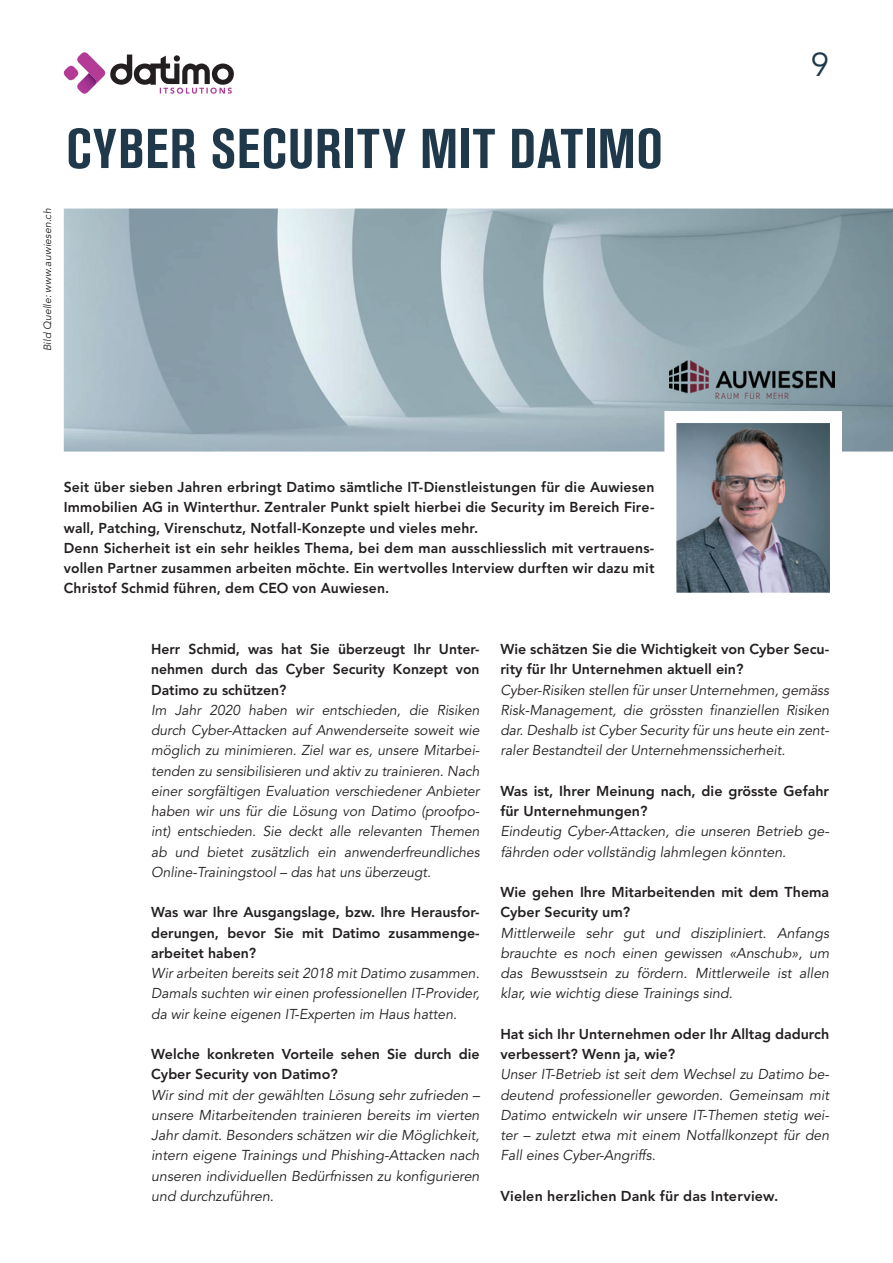
<style>
.page{position:relative;width:893px;height:1263px;background:#fff}
.page>*{position:absolute;margin:0;border:0;box-sizing:border-box;transform-origin:0 0}
.t1{font:700 condensed 55.5px "Akzidenz Grotesk Pro";letter-spacing:.02em;color:#20394a}
.t2{font:33px "Avenir LT Std";color:#20394a}
.t3{font:italic 14.25px/20.2px "Avenir LT Std";color:#231f20;text-align:justify}
.t4{font:800 14.25px/20.2px "Avenir LT Std";letter-spacing:.005em;color:#231f20}
.t5{font:italic 10.5px "Avenir LT Std";letter-spacing:.01em;color:#231f20}
</style>
<div class="page">
<svg style="left:64px;top:52px;width:170px;height:42px"></svg>
<img style="left:64px;top:209px;width:829px;height:243px">
<svg style="left:664px;top:411px;width:178px;height:182px"></svg>
<img style="left:670px;top:360px;width:165px;height:38px">
<p class="t5" style="left:42px;top:351px;width:144px;rotate:-90deg">Bild Quelle: www.auwiesen.ch</p>
<h1 class="t1" style="left:66px;top:113px;width:598px">CYBER SECURITY MIT DATIMO</h1>
<h2 class="t2" style="left:811px;top:46px;width:20px">9</h2>
<p class="t4" style="left:64px;top:477px;width:592px">Seit über sieben Jahren erbringt Datimo sämtliche IT-Dienstleistungen für die Auwiesen Immobilien AG in Winterthur. Zentraler Punkt spielt hierbei die Security im Bereich Fire&shy;wall, Patching, Virenschutz, Notfall-Konzepte und vieles mehr.<br>Denn Sicherheit ist ein sehr heikles Thema, bei dem man ausschliesslich mit vertrauens&shy;vollen Partner zusammen arbeiten möchte. Ein wertvolles Interview durften wir dazu mit Christof Schmid führen, dem CEO von Auwiesen.</p>
<p class="t4" style="left:151px;top:639px;width:330px;text-align:justify">Herr Schmid, was hat Sie überzeugt Ihr Unter&shy;nehmen durch das Cyber Security Konzept von Datimo zu schützen?</p>
<p class="t3" style="left:151px;top:700px;width:330px">Im Jahr 2020 haben wir entschieden, die Risiken durch Cyber-Attacken auf Anwenderseite soweit wie möglich zu minimieren. Ziel war es, unsere Mitarbei&shy;tenden zu sensibilisieren und aktiv zu trainieren. Nach einer sorgfältigen Evaluation verschiedener Anbieter haben wir uns für die Lösung von Datimo (proofpo&shy;int) entschieden. Sie deckt alle relevanten Themen ab und bietet zusätzlich ein anwenderfreundliches Online-Trainingstool – das hat uns überzeugt.</p>
<p class="t4" style="left:151px;top:902px;width:330px;text-align:justify">Was war Ihre Ausgangslage, bzw. Ihre Herausfor&shy;derungen, bevor Sie mit Datimo zusammenge&shy;arbeitet haben?</p>
<p class="t3" style="left:151px;top:963px;width:330px">Wir arbeiten bereits seit 2018 mit Datimo zusammen.<br>Damals suchten wir einen professionellen IT-Provider, da wir keine eigenen IT-Experten im Haus hatten.</p>
<p class="t4" style="left:151px;top:1044px;width:330px">Welche konkreten Vorteile sehen Sie durch die<br>Cyber Security von Datimo?</p>
<p class="t3" style="left:151px;top:1085px;width:330px">Wir sind mit der gewählten Lösung sehr zufrieden – unsere Mitarbeitenden trainieren bereits im vierten Jahr damit. Besonders schätzen wir die Möglichkeit, intern eigene Trainings und Phishing-Attacken nach unseren individuellen Bedürfnissen zu konfigurieren und durchzuführen.</p>
<p class="t4" style="left:500px;top:639px;width:330px">Wie schätzen Sie die Wichtigkeit von Cyber Secu&shy;rity für Ihr Unternehmen aktuell ein?</p>
<p class="t3" style="left:500px;top:680px;width:330px">Cyber-Risiken stellen für unser Unternehmen, gemäss Risk-Management, die grössten finanziellen Risiken dar. Deshalb ist Cyber Security für uns heute ein zent&shy;raler Bestandteil der Unternehmenssicherheit.</p>
<p class="t4" style="left:500px;top:781px;width:330px">Was ist, Ihrer Meinung nach, die grösste Gefahr für Unternehmungen?</p>
<p class="t3" style="left:500px;top:822px;width:330px">Eindeutig Cyber-Attacken, die unseren Betrieb ge&shy;fährden oder vollständig lahmlegen könnten.</p>
<p class="t4" style="left:500px;top:882px;width:330px">Wie gehen Ihre Mitarbeitenden mit dem Thema<br>Cyber Security um?</p>
<p class="t3" style="left:500px;top:923px;width:330px">Mittlerweile sehr gut und diszipliniert. Anfangs brauchte es noch einen gewissen «Anschub», um das Bewusstsein zu fördern. Mittlerweile ist allen klar, wie wichtig diese Trainings sind.</p>
<p class="t4" style="left:500px;top:1024px;width:330px">Hat sich Ihr Unternehmen oder Ihr Alltag dadurch verbessert? Wenn ja, wie?</p>
<p class="t3" style="left:500px;top:1065px;width:330px">Unser IT-Betrieb ist seit dem Wechsel zu Datimo be&shy;deutend professioneller geworden. Gemeinsam mit Datimo entwickeln wir unsere IT-Themen stetig wei&shy;ter – zuletzt etwa mit einem Notfallkonzept für den Fall eines Cyber-Angriffs.</p>
<p class="t4" style="left:500px;top:1186px;width:279px">Vielen herzlichen Dank für das Interview.</p>
</div>
